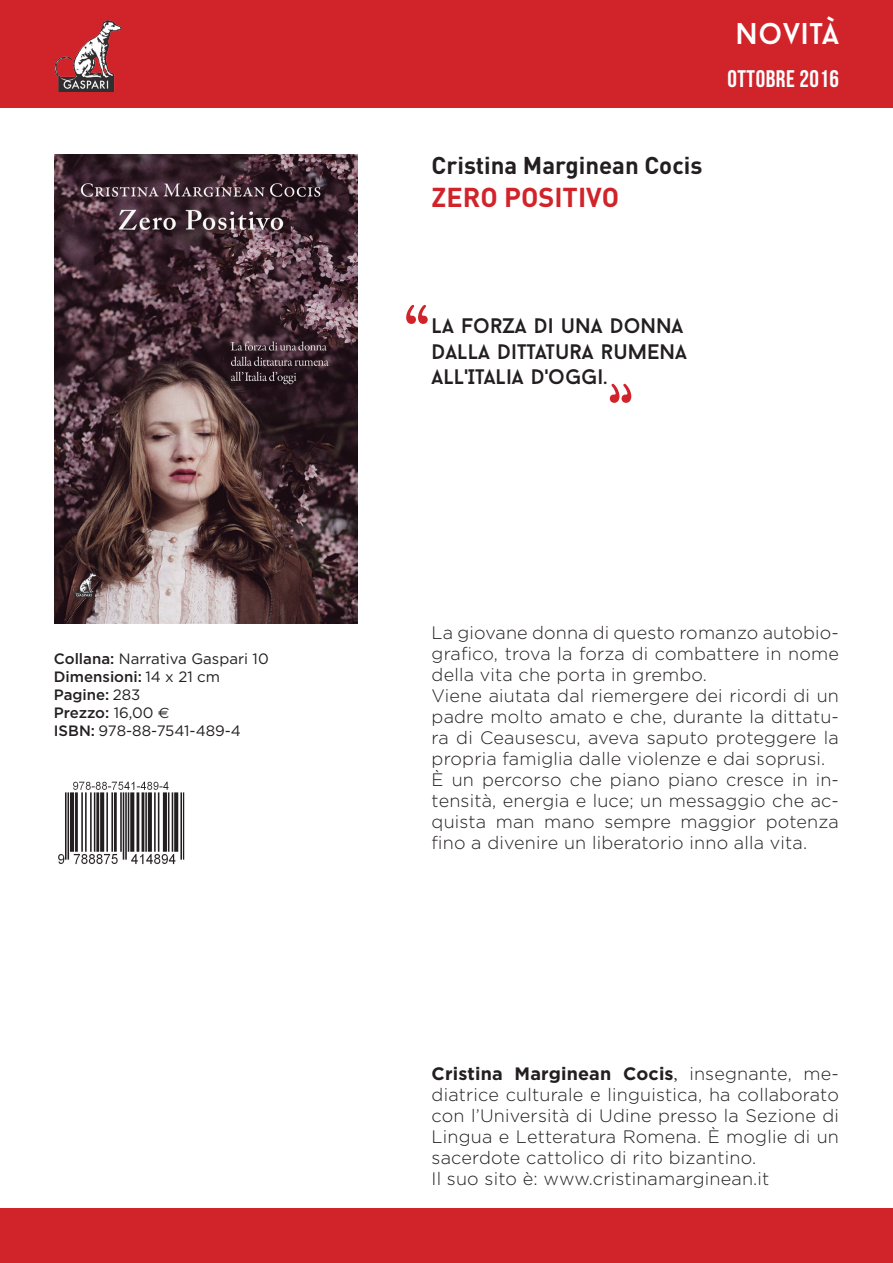
<style>
.page{position:relative;width:893px;height:1263px;background:#fff}
.page>*{position:absolute;margin:0;border:0;box-sizing:border-box;transform-origin:0 0}
.t1{font:30px "Baron Neue";letter-spacing:.02em;color:#fff}
.t2{font:700 27px "DIN";color:#d1232a}
.t3{font:700 24px "DIN";color:#231f20}
.t4{font:700 24px "Bebas Neue";letter-spacing:.02em;color:#fff}
.t5{font:21px "Baron Neue";color:#231f20}
.Abstract{font:300 18px/21px "Gotham";letter-spacing:.01em;color:#231f20;text-align:justify}
.t6{font:15px "Gotham";color:#231f20}
.t7{font:500 15px "Gotham";color:#231f20}
.s1{font-weight:500}
.s2{font-weight:400}
.s3{font-family:"Euro Sans Std";font-weight:400}
.s4{font-weight:700}
.s5{font-family:"Garamond Premr Pro";font-weight:400}
</style>
<div class="page">
<div style="left:0;top:0;width:893px;height:107px;background:#d1232a"></div>
<img style="left:54px;top:20px;width:68px;height:71px">
<div style="left:0;top:1209px;width:893px;height:54px;background:#d1232a"></div>
<img style="left:58px;top:781px;width:127px;height:84px">
<img style="left:54px;top:154px;width:304px;height:470px">
<svg style="left:406px;top:305px;width:22px;height:19px"></svg>
<svg style="left:610px;top:384px;width:21px;height:19px"></svg>
<p class="t6" style="left:54px;top:651px;width:216px"><span class="s1">Collana:</span> Narrativa Gaspari 10</p>
<p class="t7" style="left:54px;top:668px;width:168px">Dimensioni: <span class="s2">14 x 21 cm</span></p>
<p class="t7" style="left:54px;top:686px;width:88px">Pagine: <span class="s2">283</span></p>
<p class="t7" style="left:54px;top:704px;width:117px">Prezzo: <span class="s2">16,00</span> <span class="s3">€</span></p>
<p class="t6" style="left:54px;top:723px;width:189px"><span class="s1">ISBN:</span> 978-88-7541-489-4</p>
<h1 class="t1" style="left:736px;top:14px;width:105px">NOVITÀ</h1>
<p class="t4" style="left:728px;top:65px;width:113px">OTTOBRE 2016</p>
<p class="t3" style="left:432px;top:150px;width:272px">Cristina Marginean Cocis</p>
<p class="t2" style="left:432px;top:179px;width:189px">ZERO POSITIVO</p>
<p class="t5" style="left:432px;top:313px;width:253px">LA FORZA DI UNA DONNA</p>
<p class="t5" style="left:432px;top:338px;width:257px">DALLA DITTATURA RUMENA</p>
<p class="t5" style="left:432px;top:363px;width:177px">ALL'ITALIA D'OGGI.</p>
<p class="Abstract" style="left:432px;top:622px;width:409px">La giovane donna di questo romanzo autobio&shy;grafico, trova la forza di combattere in nome della vita che porta in grembo.</p>
<p class="Abstract" style="left:432px;top:685px;width:409px">Viene aiutata dal riemergere dei ricordi di un padre molto amato e che, durante la dittatu&shy;ra di Ceausescu, aveva saputo proteggere la propria famiglia dalle violenze e dai soprusi.</p>
<p class="Abstract" style="left:432px;top:769px;width:409px">È un percorso che piano piano cresce in in&shy;tensità, energia e luce; un messaggio che ac&shy;quista man mano sempre maggior potenza fino a divenire un liberatorio inno alla vita.</p>
<p class="Abstract" style="left:432px;top:1063px;width:409px"><span class="s4">Cristina Marginean Cocis</span><span class="s5">,</span> insegnante, me&shy;diatrice culturale e linguistica, ha collaborato con l’Università di Udine presso la Sezione di Lingua e Letteratura Romena. È moglie di un sacerdote cattolico di rito bizantino.</p>
<p class="Abstract" style="left:432px;top:1168px;width:339px">Il suo sito è: www.cristinamarginean.it</p>
</div>
